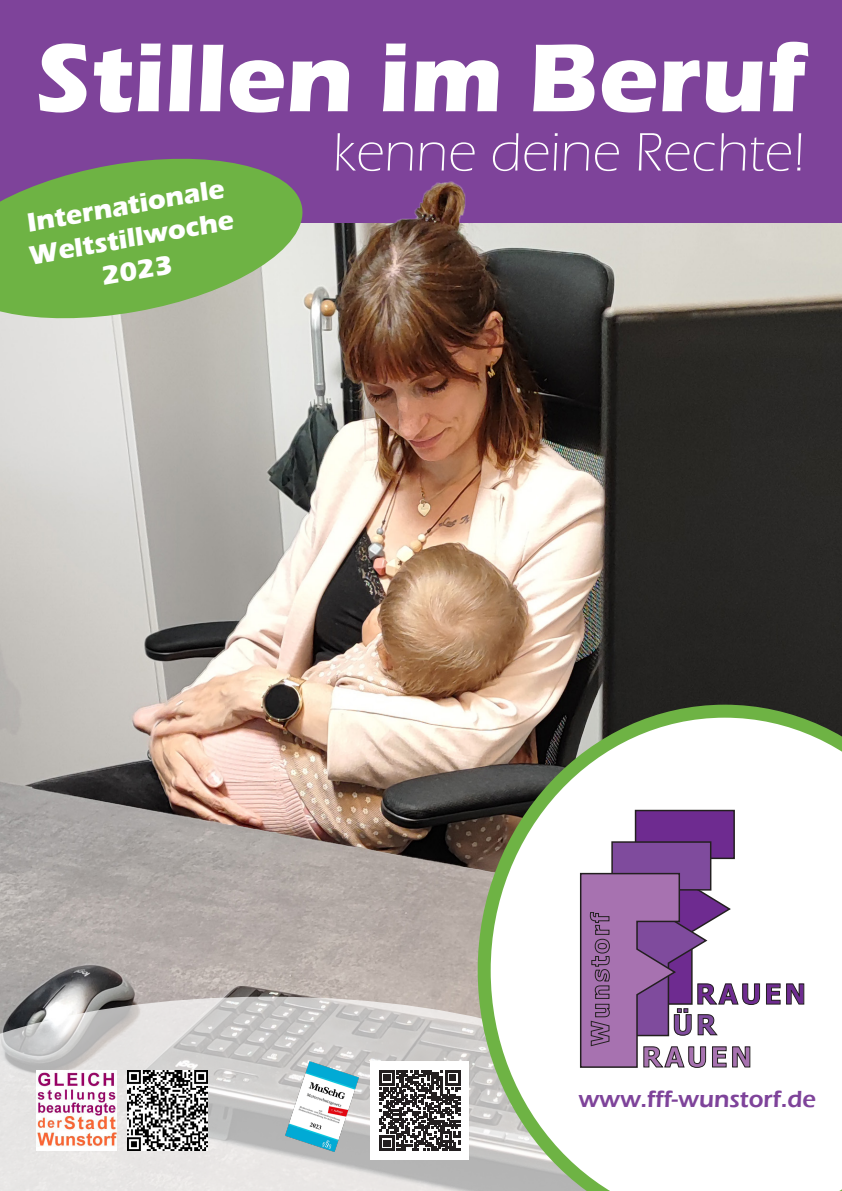
<style>
.page{position:relative;width:842px;height:1191px;background:#fff}
.page>*{position:absolute;margin:0;border:0;box-sizing:border-box;transform-origin:0 0}
.t1{font:700 99.9px "Eras ITC";color:#fff}
.t2{font:300 56px "Eras ITC";color:#fff}
.t3{font:700 27.7px "Tahoma";letter-spacing:.11em;color:#6e2b90}
.t4{font:700 27.7px "Tahoma";letter-spacing:.11em;color:#a772b0}
.t5{font:700 27.7px "Tahoma";color:#7f4b9d}
.t6{font:700 27.3px/32.8px "Eras ITC";color:#fff;text-align:center}
.t7{font:600 24px "Eras ITC";color:#7e439a}
</style>
<div class="page">
<div style="left:0;top:0;width:842px;height:223px;background:#7e439a"></div>
<img style="left:0;top:181px;width:842px;height:1010px">
<svg style="left:478px;top:704px;width:364px;height:487px"></svg>
<svg style="left:579px;top:809px;width:226px;height:259px"></svg>
<svg style="left:0;top:158px;width:309px;height:171px;background:#83af65"></svg>
<img style="left:36px;top:1070px;width:80px;height:80px">
<img style="left:127px;top:1070px;width:80px;height:80px">
<div style="left:371px;top:1061px;width:98px;height:98px;background:#fff"></div>
<svg style="left:379px;top:1070px;width:81px;height:80px"></svg>
<img style="left:285px;top:1061px;width:74px;height:90px">
<h1 class="t1" style="left:36px;top:21px;width:772px">Stillen im Beruf</h1>
<h2 class="t2" style="left:333px;top:121px;width:475px">kenne deine Rechte!</h2>
<p class="t6" style="left:21px;top:207px;width:209px;rotate:-10deg">Internationale<br>Weltstillwoche<br>2023</p>
<p class="t3" style="left:696px;top:974px;width:112px">RAUEN</p>
<p class="t5" style="left:672px;top:1005px;width:45px">ÜR</p>
<p class="t4" style="left:642px;top:1037px;width:112px">RAUEN</p>
<p class="t7" style="left:578px;top:1085px;width:239px">www.fff-wunstorf.de</p>
</div>
